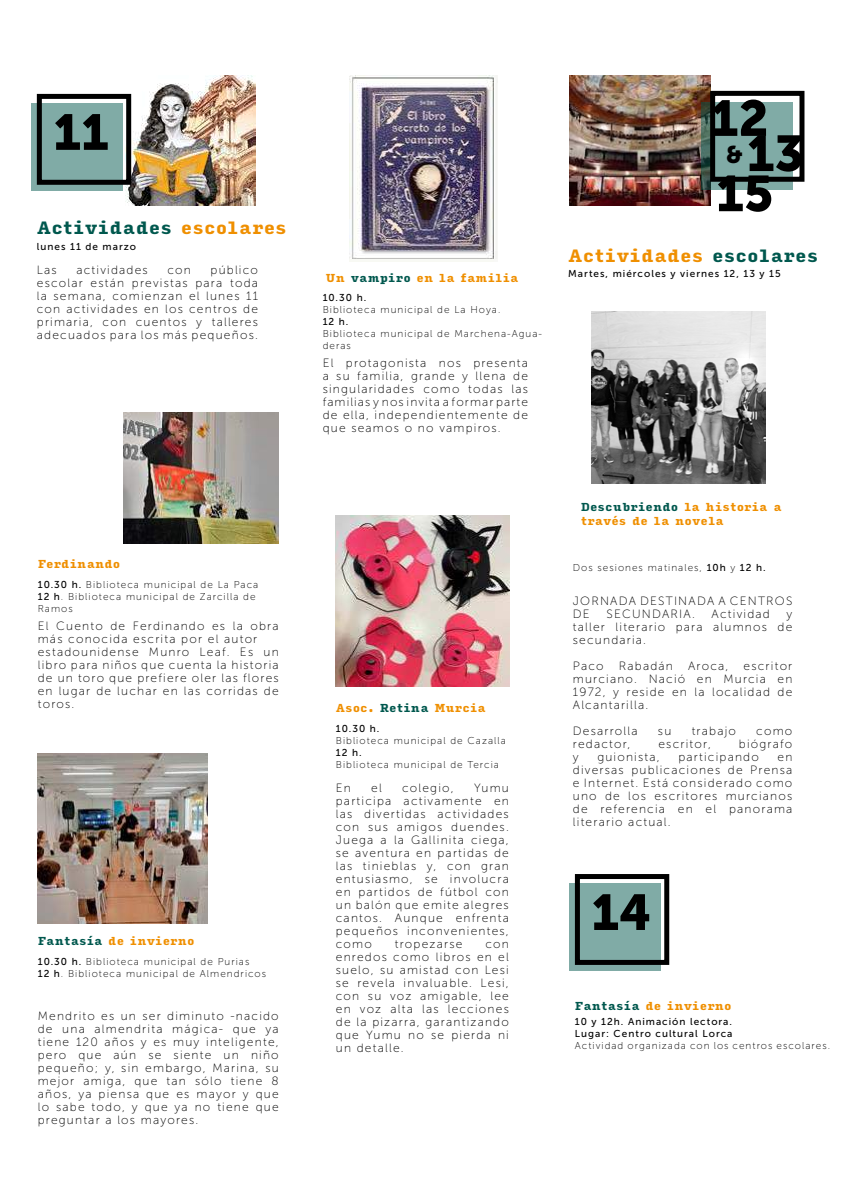
<style>
.page{position:relative;width:842px;height:1191px;background:#fff}
.page>*{position:absolute;margin:0;border:0;box-sizing:border-box;transform-origin:0 0}
.t1{font:50px/40.2px "Museo Sans 900";color:#000}
.t2{font:24px "Museo Sans 900";color:#000}
.t3{font:900 17px "Input Serif Narrow";color:#00584e}
.t4{font:900 17px "Input Serif Narrow";color:#ef8f00}
.t5{font:12px/13px "Museo Sans 100";letter-spacing:.1em;color:#000;text-align:justify}
.t6{font:900 11px/14px "Input Serif Narrow";color:#ef8f00}
.t7{font:10px/12px "Museo Sans 100";letter-spacing:.1em;color:#000}
.t8{font:10px/12px "Museo Sans 500";letter-spacing:.1em;color:#000}
.s1{color:#ef8f00}
.s2{font-family:"Museo Sans 500"}
.s3{color:#00584e}
</style>
<div class="page">
<img style="left:125px;top:75px;width:130px;height:131px">
<img style="left:569px;top:75px;width:141px;height:131px">
<img style="left:350px;top:75px;width:147px;height:187px">
<img style="left:335px;top:515px;width:175px;height:171px">
<img style="left:124px;top:412px;width:155px;height:131px">
<img style="left:38px;top:753px;width:170px;height:170px">
<div style="left:31px;top:103px;width:92px;height:88px;background:#80aba6"></div>
<svg style="left:702px;top:103px;width:91px;height:87px;background:#79a29d"></svg>
<div style="left:37px;top:94px;width:94px;height:91px;border:5px solid #000"></div>
<div style="left:710px;top:91px;width:94px;height:91px;border:5px solid #000"></div>
<img style="left:592px;top:311px;width:173px;height:173px">
<div style="left:569px;top:883px;width:92px;height:88px;background:#80aba6"></div>
<div style="left:575px;top:874px;width:94px;height:91px;border:5px solid #000"></div>
<h1 class="t1" style="left:53px;top:112px;width:57px">11</h1>
<h3 class="t3" style="left:37px;top:213px;width:252px">Actividades <span class="s1">escolares</span></h3>
<p class="t8" style="left:37px;top:240px;width:101px">lunes 11 de marzo</p>
<p class="t5" style="left:37px;top:264px;width:223px;text-indent:174px">público escolar están previstas para toda la semana, comienzan el lunes 11 con actividades en los centros de primaria, con cuentos y talleres adecuados para los más pequeños.</p>
<p class="t5" style="left:37px;top:264px;width:21px">Las</p>
<p class="t5" style="left:76px;top:264px;width:73px">actividades</p>
<p class="t5" style="left:167px;top:264px;width:25px">con</p>
<p class="t6" style="left:38px;top:556px;width:84px">Ferdinando</p>
<p class="t7" style="left:38px;top:578px;width:222px"><span class="s2">10.30 h.</span> Biblioteca municipal de La Paca<br><span class="s2">12 h</span>. Biblioteca municipal de Zarcilla de<br>Ramos</p>
<p class="t5" style="left:38px;top:619px;width:242px;text-align:left">El Cuento de Ferdinando es la obra más conocida escrita por el autor estadounidense Munro Leaf. Es un libro para niños que cuenta la historia de un toro que prefiere oler las flores en lugar de luchar en las corridas de toros.</p>
<p class="t6" style="left:38px;top:933px;width:158px"><span class="s3">Fantasía</span> de invierno</p>
<p class="t7" style="left:38px;top:955px;width:230px"><span class="s2">10.30 h.</span> Biblioteca municipal de Purias<br><span class="s2">12 h</span>. Biblioteca municipal de Almendricos</p>
<p class="t5" style="left:38px;top:1009px;width:242px">Mendrito es un ser diminuto -nacido de una almendrita mágica- que ya tiene 120 años y es muy inteligente, pero que aún se siente un niño pequeño; y, sin embargo, Marina, su mejor amiga, que tan sólo tiene 8 años, ya piensa que es mayor y que lo sabe todo, y que ya no tiene que preguntar a los mayores.</p>
<p class="t6" style="left:326px;top:270px;width:195px">Un <span class="s3">vampiro</span> en la familia</p>
<p class="t8" style="left:323px;top:291px;width:45px">10.30 h.</p>
<p class="t7" style="left:323px;top:304px;width:179px">Biblioteca municipal de La Hoya.</p>
<p class="t8" style="left:323px;top:315px;width:27px">12 h.</p>
<p class="t7" style="left:323px;top:328px;width:221px">Biblioteca municipal de Marchena-Agua&shy;deras</p>
<p class="t5" style="left:323px;top:356px;width:207px">El protagonista nos presenta a su familia, grande y llena de singularidades como todas las familias y nos invita a formar parte de ella, independientemente de que seamos o no vampiros.</p>
<p class="t6" style="left:336px;top:700px;width:152px">Asoc. <span class="s3">Retina</span> Murcia</p>
<p class="t8" style="left:336px;top:722px;width:45px">10.30 h.</p>
<p class="t7" style="left:336px;top:734px;width:172px">Biblioteca municipal de Cazalla</p>
<p class="t8" style="left:336px;top:746px;width:27px">12 h.</p>
<p class="t7" style="left:336px;top:758px;width:165px">Biblioteca municipal de Tercia</p>
<p class="t5" style="left:336px;top:781px;width:175px;text-indent:138px">Yumu participa activamente en las divertidas actividades con sus amigos duendes.<br>Juega a la Gallinita ciega, se aventura en partidas de las tinieblas y, con gran entusiasmo, se involucra en partidos de fútbol con un balón que emite alegres cantos. Aunque enfrenta pequeños inconvenientes, como</p>
<p class="t5" style="left:336px;top:781px;width:17px">En</p>
<p class="t5" style="left:371px;top:781px;width:12px">el</p>
<p class="t5" style="left:402px;top:781px;width:53px">colegio,</p>
<p class="t5" style="left:395px;top:937px;width:69px">tropezarse</p>
<p class="t5" style="left:336px;top:937px;width:175px;text-indent:150px">con enredos como libros en el suelo, su amistad con Lesi se revela invaluable. Lesi, con su voz amigable, lee en voz alta las lecciones de la pizarra, garantizando que Yumu no se pierda ni un detalle.</p>
<h1 class="t1" style="left:711px;top:98px;width:59px">12</h1>
<h1 class="t1" style="left:716px;top:133px;width:89px;text-indent:31px">13<br>15</h1>
<h2 class="t2" style="left:726px;top:141px;width:18px">&amp;</h2>
<h3 class="t4" style="left:568px;top:240px;width:252px">Actividades <span class="s3">escolares</span></h3>
<p class="t8" style="left:568px;top:268px;width:214px">Martes, miércoles y viernes 12, 13 y 15</p>
<p class="t6" style="left:581px;top:499px;width:203px"><span class="s3">Descubriendo</span> la historia a través de la novela</p>
<p class="t7" style="left:573px;top:561px;width:194px">Dos sesiones matinales, <span class="s2">10h</span> y <span class="s2">12 h.</span></p>
<p class="t5" style="left:573px;top:595px;width:221px">JORNADA DESTINADA A CENTROS<br>DE</p>
<p class="t5" style="left:606px;top:608px;width:90px">SECUNDARIA.</p>
<p class="t5" style="left:712px;top:608px;width:60px">Actividad</p>
<p class="t5" style="left:573px;top:608px;width:221px;text-indent:214px">y taller literario para alumnos de secundaria.</p>
<p class="t5" style="left:573px;top:660px;width:32px">Paco</p>
<p class="t5" style="left:619px;top:660px;width:56px">Rabadán</p>
<p class="t5" style="left:688px;top:660px;width:42px">Aroca,</p>
<p class="t5" style="left:573px;top:660px;width:221px;text-indent:171px">escritor murciano. Nació en Murcia en 1972, y reside en la localidad de Alcantarilla.</p>
<p class="t5" style="left:573px;top:725px;width:66px">Desarrolla</p>
<p class="t5" style="left:658px;top:725px;width:15px">su</p>
<p class="t5" style="left:692px;top:725px;width:46px">trabajo</p>
<p class="t5" style="left:756px;top:725px;width:38px">como</p>
<p class="t5" style="left:573px;top:738px;width:59px">redactor,</p>
<p class="t5" style="left:658px;top:738px;width:54px">escritor,</p>
<p class="t5" style="left:739px;top:738px;width:55px">biógrafo</p>
<p class="t5" style="left:573px;top:751px;width:7px">y</p>
<p class="t5" style="left:597px;top:751px;width:64px">guionista,</p>
<p class="t5" style="left:678px;top:751px;width:82px">participando</p>
<p class="t5" style="left:573px;top:751px;width:221px;text-indent:205px">en diversas publicaciones de Prensa e Internet. Está considerado como uno de los escritores murcianos de referencia en el panorama literario actual.</p>
<h1 class="t1" style="left:591px;top:892px;width:61px">14</h1>
<p class="t6" style="left:575px;top:998px;width:158px"><span class="s3">Fantasía</span> de invierno</p>
<p class="t8" style="left:575px;top:1016px;width:159px">10 y 12h. Animación lectora.<br>Lugar: Centro cultural Lorca</p>
<p class="t7" style="left:575px;top:1040px;width:257px">Actividad organizada con los centros escolares.</p>
</div>
